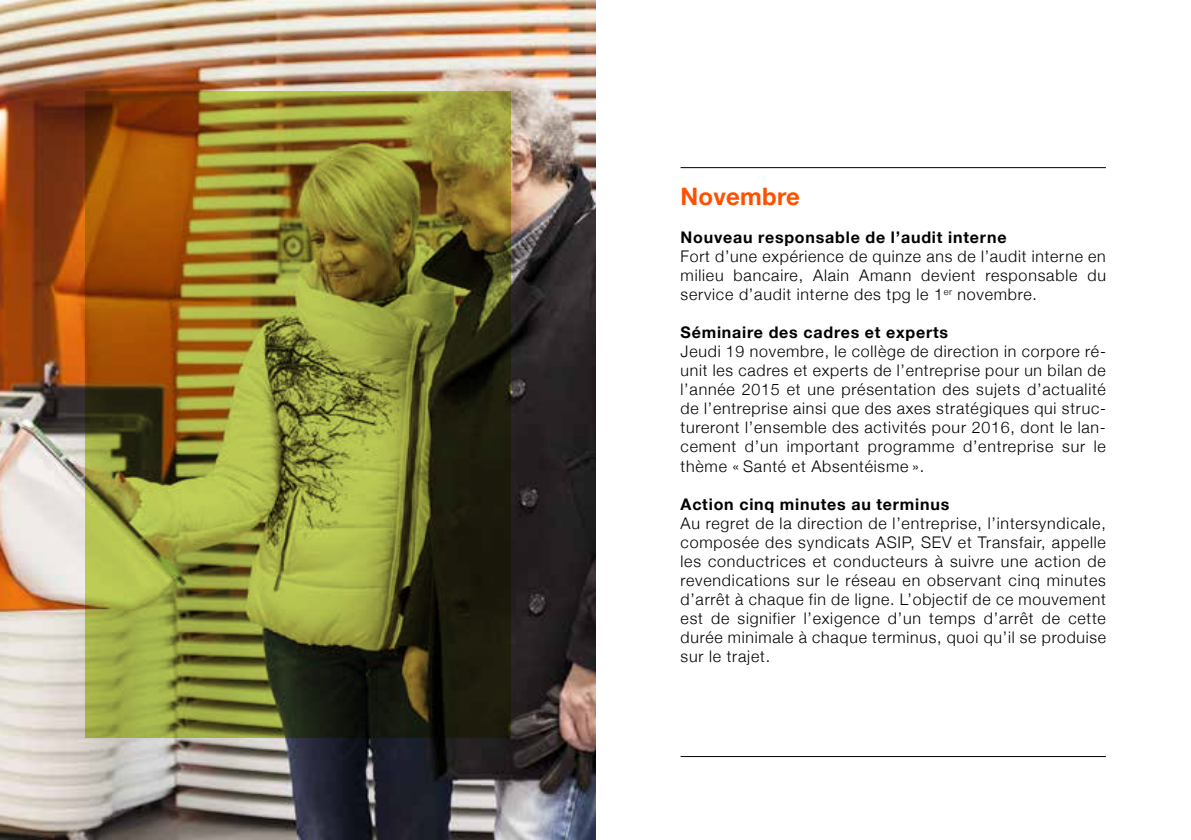
<style>
.page{position:relative;width:1191px;height:840px;background:#fff}
.page>*{position:absolute;margin:0;border:0;box-sizing:border-box;transform-origin:0 0}
.t1{font:700 24px "Helvetica Neue";letter-spacing:.01em;color:#ff5000}
.t2{font:300 16px/19px "Helvetica Neue";letter-spacing:.05em;color:#000;text-align:justify}
.t3{font:700 16px "Helvetica Neue";letter-spacing:.05em;color:#000}
</style>
<div class="page">
<img style="left:0;top:0;width:595px;height:839px">
<svg style="left:85px;top:91px;width:425px;height:646px;background:#7d732a"></svg>
<hr style="left:680px;top:167px;width:426px;height:1px;background:#000">
<hr style="left:680px;top:755px;width:426px;height:1px;background:#000">
<h1 class="t1" style="left:680px;top:182px;width:121px">Novembre</h1>
<p class="t3" style="left:680px;top:227px;width:327px">Nouveau responsable de l’audit interne</p>
<p class="t2" style="left:680px;top:246px;width:427px">Fort d’une expérience de quinze ans de l’audit interne en milieu bancaire, Alain Amann devient responsable du service d’audit interne des tpg le 1<sup>er</sup> novembre.</p>
<p class="t3" style="left:680px;top:322px;width:269px">Séminaire des cadres et experts</p>
<p class="t2" style="left:680px;top:341px;width:427px">Jeudi 19 novembre, le collège de direction in corpore ré&shy;unit les cadres et experts de l’entreprise pour un bilan de l’année 2015 et une présentation des sujets d’actualité de l’entreprise ainsi que des axes stratégiques qui struc&shy;tureront l’ensemble des activités pour 2016, dont le lan&shy;cement d’un important programme d’entreprise sur le thème « Santé et Absentéisme ».</p>
<p class="t3" style="left:680px;top:493px;width:270px">Action cinq minutes au terminus</p>
<p class="t2" style="left:680px;top:512px;width:427px">Au regret de la direction de l’entreprise, l’intersyndicale, composée des syndicats ASIP, SEV et Transfair, appelle les conductrices et conducteurs à suivre une action de revendications sur le réseau en observant cinq minutes d’arrêt à chaque fin de ligne. L’objectif de ce mouvement est de signifier l’exigence d’un temps d’arrêt de cette durée minimale à chaque terminus, quoi qu’il se produise sur le trajet.</p>
</div>
